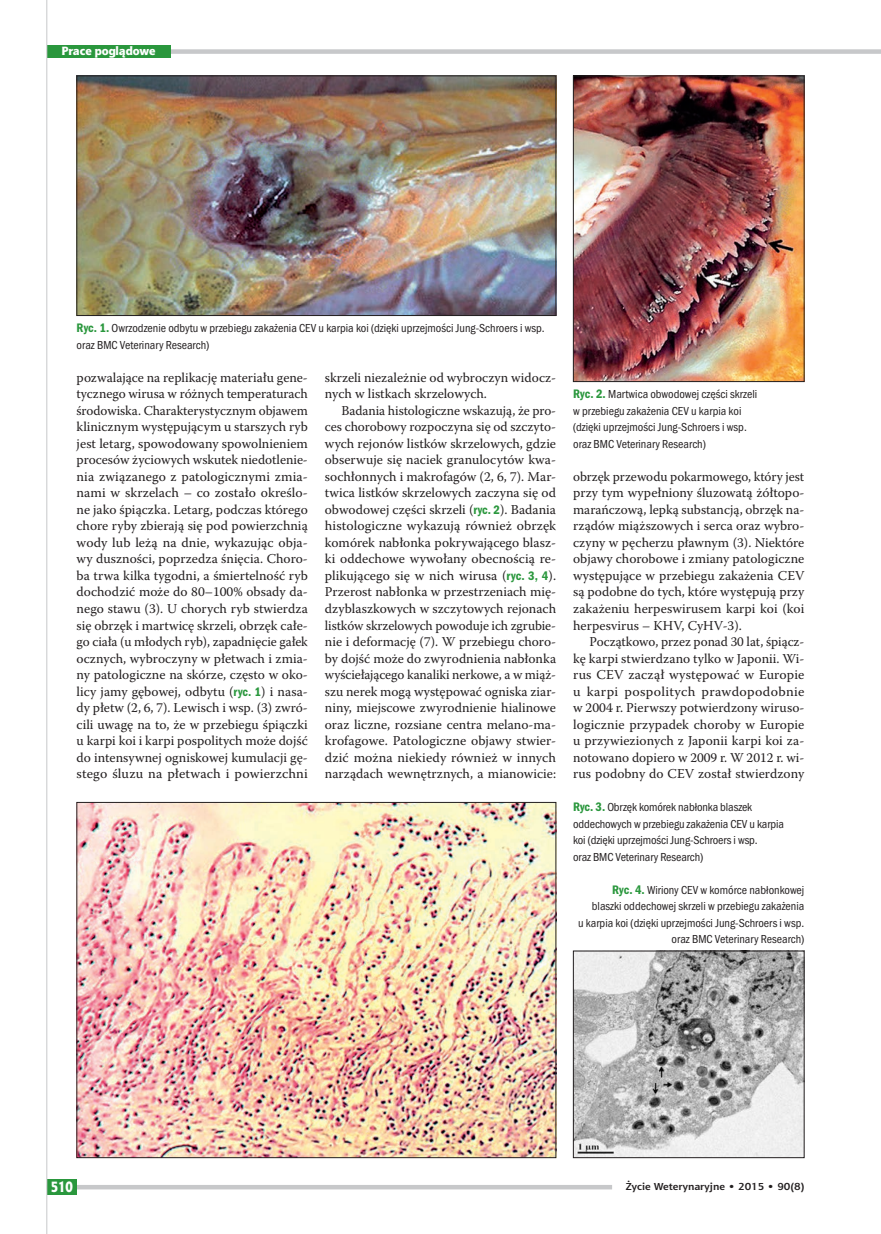
<style>
.page{position:relative;width:881px;height:1234px;background:#fff}
.page>*{position:absolute;margin:0;border:0;box-sizing:border-box;transform-origin:0 0}
.t1{font:15px "Aerton Cnd EFN Black";color:#fff}
.t2{font:13.5px/16.5px "Warnock Pro";letter-spacing:.005em;color:#231f20;text-align:justify}
.t3{font:12px/16.5px "Franklin Got Itc TOT Boo Con";color:#231f20}
.t4{font:12px "Aerton EFN Black";color:#fff}
.t5{font:700 10.2px "Aerton EFN";color:#231f20;scale:1.11 1}
.s1{font-family:"Franklin Got Itc TOT Dem Con";font-size:12.75px;color:#2a973d}
</style>
<div class="page">
<img style="left:79px;top:78px;width:475px;height:236px">
<div style="left:77px;top:76px;width:479px;height:240px;border:1px solid #231f20"></div>
<img style="left:79px;top:804px;width:475px;height:351px">
<img style="left:575px;top:78px;width:227px;height:302px">
<div style="left:573px;top:76px;width:231px;height:306px;border:1px solid #231f20"></div>
<img style="left:575px;top:952px;width:227px;height:203px">
<div style="left:573px;top:950px;width:231px;height:207px;border:1px solid #231f20"></div>
<div style="left:47px;top:49px;width:833px;height:5px;background:#c7c8ca"></div>
<div style="left:47px;top:45px;width:123px;height:13px;background:#2a973d"></div>
<div style="left:47px;top:1184px;width:565px;height:5px;background:#c7c8ca"></div>
<div style="left:47px;top:1178px;width:30px;height:15px;background:#2a973d"></div>
<hr style="left:46px;top:0;width:1px;height:1233px;background:#c7c8ca">
<p class="t4" style="left:61px;top:43px;width:96px">Prace poglądowe</p>
<p class="t3" style="left:77px;top:320px;width:469px"><span class="s1">Ryc. 1.</span> Owrzodzenie odbytu w przebiegu zakażenia CEV u karpia koi (dzięki uprzejmości Jung-Schroers i wsp. oraz BMC Veterinary Research)</p>
<p class="t2" style="left:77px;top:369px;width:233px">pozwalające na replikację materiału gene&shy;tycznego wirusa w różnych temperaturach środowiska. Charakterystycznym objawem klinicznym występującym u starszych ryb jest letarg, spowodowany spowolnieniem procesów życiowych wskutek niedotlenie&shy;nia związanego z patologicznymi zmia&shy;nami w skrzelach – co zostało określo&shy;ne jako śpiączka. Letarg, podczas którego chore ryby zbierają się pod powierzchnią wody lub leżą na dnie, wykazując obja&shy;wy duszności, poprzedza śnięcia. Choro&shy;ba trwa kilka tygodni, a śmiertelność ryb dochodzić może do 80–100% obsady da&shy;nego stawu (3). U chorych ryb stwierdza się obrzęk i martwicę skrzeli, obrzęk całe&shy;go ciała (u młodych ryb), zapadnięcie gałek ocznych, wybroczyny w płetwach i zmia&shy;ny patologiczne na skórze, często w oko&shy;licy jamy gębowej, odbytu (<span class="s1">ryc. 1</span>) i nasa&shy;dy płetw (2, 6, 7). Lewisch i wsp. (3) zwró&shy;cili uwagę na to, że w przebiegu śpiączki u karpi koi i karpi pospolitych może dojść do intensywnej ogniskowej kumulacji gę&shy;stego śluzu na płetwach i powierzchni</p>
<p class="t2" style="left:325px;top:369px;width:233px">skrzeli niezależnie od wybroczyn widocz&shy;nych w listkach skrzelowych.</p>
<p class="t2" style="left:325px;top:402px;width:233px;text-indent:16px">Badania histologiczne wskazują, że pro&shy;ces chorobowy rozpoczyna się od szczyto&shy;wych rejonów listków skrzelowych, gdzie obserwuje się naciek granulocytów kwa&shy;sochłonnych i makrofagów (2, 6, 7). Mar&shy;twica listków skrzelowych zaczyna się od obwodowej części skrzeli (<span class="s1">ryc. 2</span>). Badania histologiczne wykazują również obrzęk komórek nabłonka pokrywającego blasz&shy;ki oddechowe wywołany obecnością re&shy;plikującego się w nich wirusa (<span class="s1">ryc. 3, 4</span>).<br>Przerost nabłonka w przestrzeniach mię&shy;dzyblaszkowych w szczytowych rejonach listków skrzelowych powoduje ich zgrubie&shy;nie i deformację (7). W przebiegu choro&shy;by dojść może do zwyrodnienia nabłonka wyściełającego kanaliki nerkowe, a w miąż&shy;szu nerek mogą występować ogniska ziar&shy;niny, miejscowe zwyrodnienie hialinowe oraz liczne, rozsiane centra melano-ma&shy;krofagowe. Patologiczne objawy stwier&shy;dzić można niekiedy również w innych narządach wewnętrznych, a mianowicie:</p>
<p class="t3" style="left:573px;top:386px;width:185px"><span class="s1">Ryc. 2.</span> Martwica obwodowej części skrzeli w przebiegu zakażenia CEV u karpia koi (dzięki uprzejmości Jung-Schroers i wsp. oraz BMC Veterinary Research)</p>
<p class="t2" style="left:573px;top:468px;width:233px">obrzęk przewodu pokarmowego, który jest przy tym wypełniony śluzowatą żółtopo&shy;marańczową, lepką substancją, obrzęk na&shy;rządów miąższowych i serca oraz wybro&shy;czyny w pęcherzu pławnym (3). Niektóre objawy chorobowe i zmiany patologiczne występujące w przebiegu zakażenia CEV są podobne do tych, które występują przy zakażeniu herpeswirusem karpi koi (koi herpesvirus – KHV, CyHV-3).</p>
<p class="t2" style="left:573px;top:633px;width:233px;text-indent:16px">Początkowo, przez ponad 30 lat, śpiącz&shy;kę karpi stwierdzano tylko w Japonii. Wi&shy;rus CEV zaczął występować w Europie u karpi pospolitych prawdopodobnie w 2004 r. Pierwszy potwierdzony wiruso&shy;logicznie przypadek choroby w Europie u przywiezionych z Japonii karpi koi za&shy;notowano dopiero w 2009 r. W 2012 r. wi&shy;rus podobny do CEV został stwierdzony</p>
<p class="t3" style="left:573px;top:798px;width:212px"><span class="s1">Ryc. 3.</span> Obrzęk komórek nabłonka blaszek oddechowych w przebiegu zakażenia CEV u karpia koi (dzięki uprzejmości Jung-Schroers i wsp.<br>oraz BMC Veterinary Research)</p>
<p class="t3" style="left:578px;top:881px;width:228px;text-align:right"><span class="s1">Ryc. 4.</span> Wiriony CEV w komórce nabłonkowej<br>blaszki oddechowej skrzeli w przebiegu zakażenia<br>u karpia koi (dzięki uprzejmości Jung-Schroers i wsp. oraz BMC Veterinary Research)</p>
<p class="t1" style="left:51px;top:1177px;width:23px">510</p>
<p class="t5" style="left:625px;top:1180px;width:162px">Życie Weterynaryjne • 2015 • 90(8)</p>
</div>
